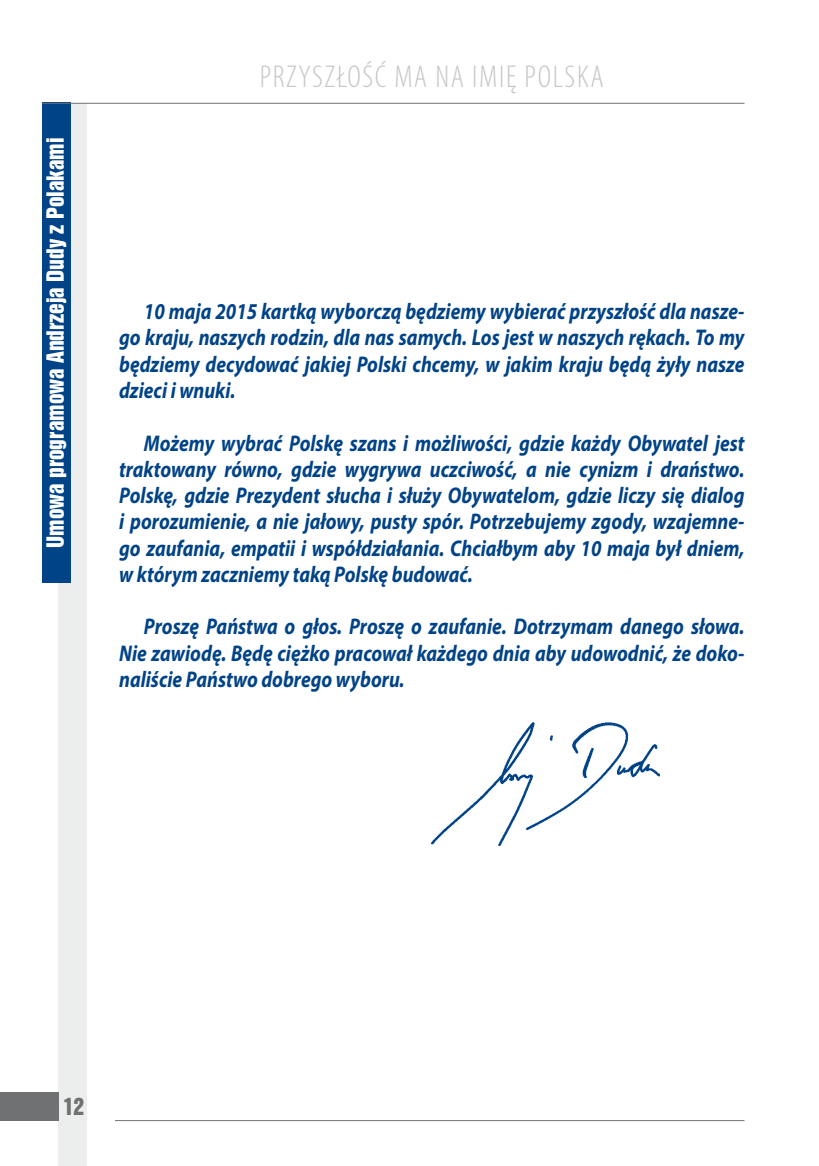
<style>
.page{position:relative;width:819px;height:1166px;background:#fff}
.page>*{position:absolute;margin:0;border:0;box-sizing:border-box;transform-origin:0 0}
.t1{font:300 condensed 31.68px "Myriad Pro";letter-spacing:.05em;color:#c6c7c8}
.t2{font:italic 700 22.75px/26.2px "Myriad Pro";color:#004387;text-align:justify;scale:.85 1}
.t3{font:19.78px "Swis 921 PL";color:#fff}
.t4{font:19.78px "Swis 921 PL";color:#707172}
</style>
<div class="page">
<div style="left:59px;top:103px;width:28px;height:1063px;background:#eceded"></div>
<div style="left:42px;top:103px;width:29px;height:480px;background:#004387"></div>
<div style="left:0;top:1092px;width:59px;height:29px;background:#707172"></div>
<hr style="left:42px;top:103px;width:702px;height:1px;background:#707172">
<hr style="left:115px;top:1120px;width:629px;height:1px;background:#707172">
<img style="left:432px;top:723px;width:227px;height:122px">
<p class="t3" style="left:41px;top:548px;width:411px;rotate:-90deg">Umowa programowa Andrzeja Dudy z Polakami</p>
<h1 class="t1" style="left:260px;top:58px;width:345px">PRZYSZŁOŚĆ MA NA IMIĘ POLSKA</h1>
<p class="t2" style="left:119px;top:298px;width:737px;text-indent:25px">10 maja 2015 kartką wyborczą będziemy wybierać przyszłość dla nasze&shy;go kraju, naszych rodzin, dla nas samych. Los jest w naszych rękach. To my będziemy decydować jakiej Polski chcemy, w jakim kraju będą żyły nasze dzieci i wnuki.</p>
<p class="t2" style="left:119px;top:429px;width:737px;text-indent:25px">Możemy wybrać Polskę szans i możliwości, gdzie każdy Obywatel jest traktowany równo, gdzie wygrywa uczciwość, a nie cynizm i draństwo.<br>Polskę, gdzie Prezydent słucha i służy Obywatelom, gdzie liczy się dialog i porozumienie, a nie jałowy, pusty spór. Potrzebujemy zgody, wzajemne&shy;go zaufania, empatii i współdziałania. Chciałbym aby 10 maja był dniem, w którym zaczniemy taką Polskę budować.</p>
<p class="t2" style="left:119px;top:613px;width:737px;text-indent:25px">Proszę Państwa o głos. Proszę o zaufanie. Dotrzymam danego słowa.<br>Nie zawiodę. Będę ciężko pracował każdego dnia aby udowodnić, że doko&shy;naliście Państwo dobrego wyboru.</p>
<p class="t4" style="left:63px;top:1092px;width:23px">12</p>
</div>
